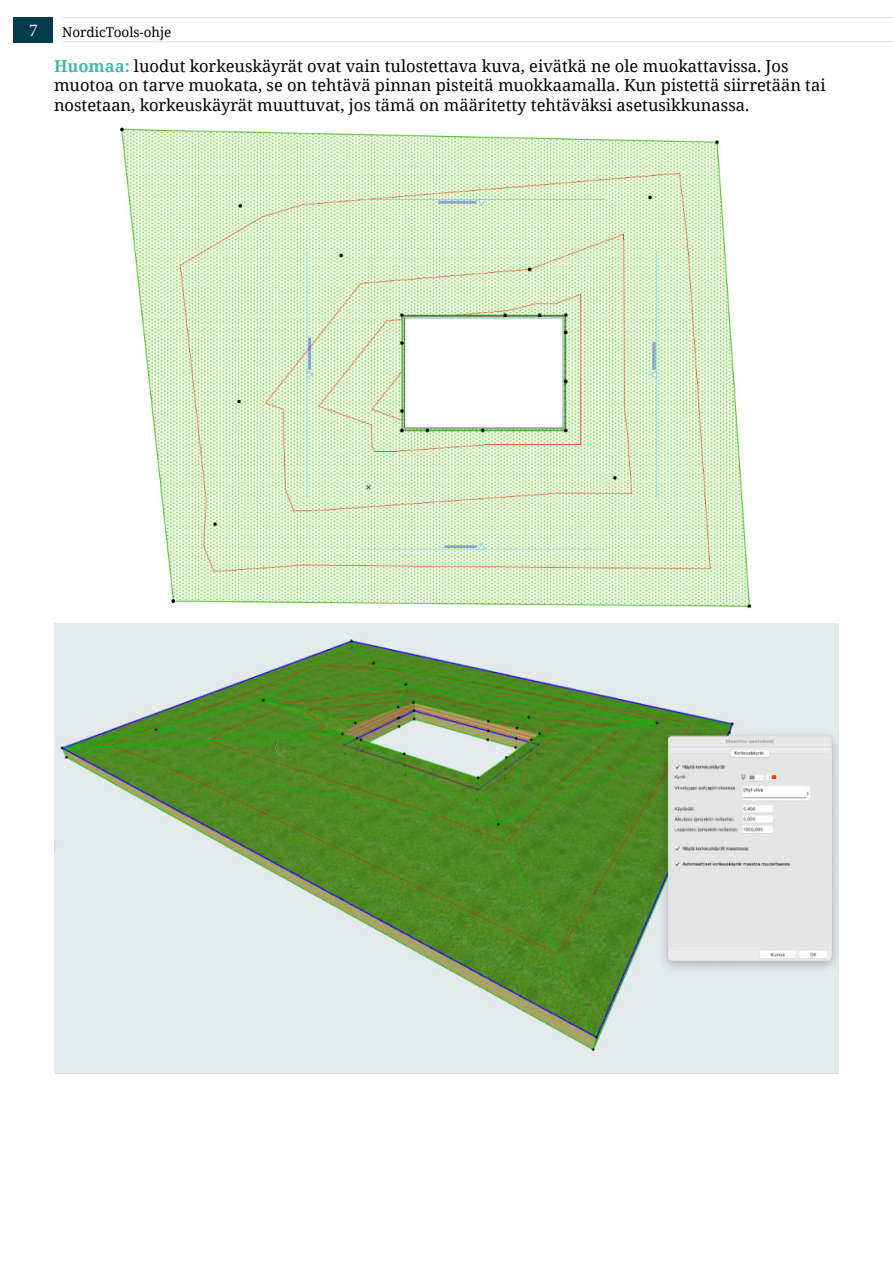
<style>
.page{position:relative;width:893px;height:1263px;background:#fff}
.page>*{position:absolute;margin:0;border:0;box-sizing:border-box;transform-origin:0 0}
.t1{font:18px "Minion Pro";color:#f7fbfb}
.t2{font:16.5px/19.8px "Noto Serif";color:#000}
.t3{font:13.5px "Noto Serif";color:#000}
.s1{font-weight:700;color:#45b8a9}
</style>
<div class="page">
<div style="left:14px;top:17px;width:39px;height:26px;background:#023b49"></div>
<hr style="left:62px;top:17px;width:831px;height:1px;background:#dddfdd">
<hr style="left:62px;top:41px;width:831px;height:1px;background:#dddfdd">
<img style="left:120px;top:127px;width:632px;height:482px">
<img style="left:54px;top:624px;width:785px;height:449px">
<p class="t1" style="left:29px;top:19px;width:10px">7</p>
<p class="t3" style="left:62px;top:23px;width:111px">NordicTools-ohje</p>
<p class="t2" style="left:54px;top:55px;width:773px"><span class="s1">Huomaa:</span> luodut korkeuskäyrät ovat vain tulostettava kuva, eivätkä ne ole muokattavissa. Jos muotoa on tarve muokata, se on tehtävä pinnan pisteitä muokkaamalla. Kun pistettä siirretään tai nostetaan, korkeuskäyrät muuttuvat, jos tämä on määritetty tehtäväksi asetusikkunassa.</p>
</div>
